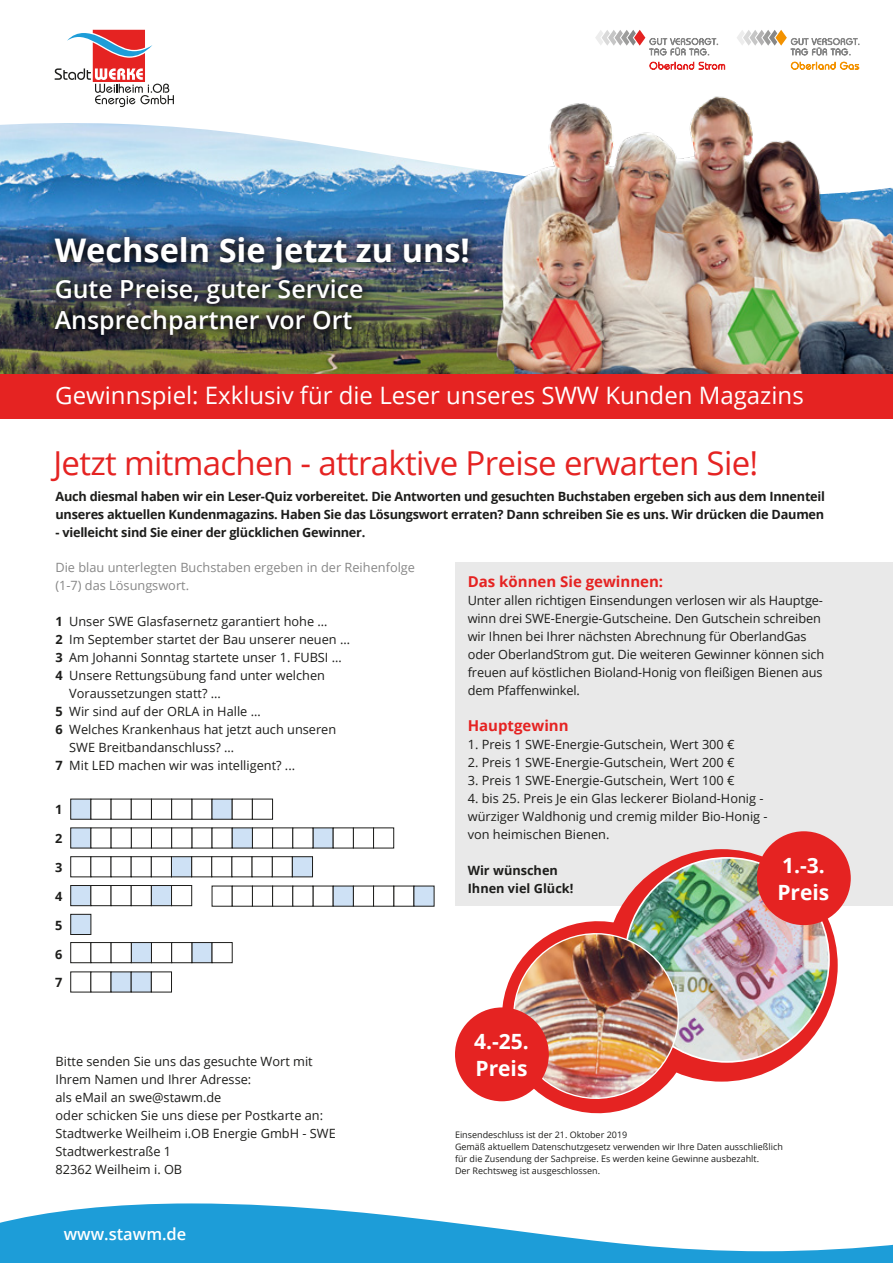
<style>
.page{position:relative;width:893px;height:1263px;background:#fff}
.page>*{position:absolute;margin:0;border:0;box-sizing:border-box;transform-origin:0 0}
.t1{font:33px "Open Sans";letter-spacing:-.02em;color:#e52322}
.t2{font:700 32.55px "Open Sans";color:#fff}
.t3{font:600 24.9px/31.2px "Open Sans";color:#fff}
.t4{font:24px "Open Sans";color:#fff}
.t5{font:700 21px/27px "Open Sans";color:#fff}
.t6{font:600 16.5px "Open Sans";color:#fff}
.t7{font:700 15px "Open Sans";color:#e52322}
.t8{font:12.75px/18px "Open Sans";color:#1d1d1b}
.t9{font:700 12.75px/18px "Open Sans";letter-spacing:-.02em;color:#1d1d1b}
.t10{font:12.75px/18px "Open Sans";color:#878787}
.t11{font:700 12.75px/18px "Open Sans";color:#1d1d1b}
.t12{font:9px/12px "Open Sans";color:#1d1d1b}
.s1{font-weight:700}
</style>
<div class="page">
<div style="left:455px;top:563px;width:438px;height:343px;background:#e9e9e9"></div>
<svg style="left:0;top:1203px;width:893px;height:60px;fill:#1d9dd8"></svg>
<div style="left:605px;top:849px;width:233px;height:232px;background:#e52322;border-radius:50%"></div>
<img style="left:625px;top:858px;width:204px;height:204px;border-radius:102px">
<div style="left:757px;top:831px;width:94px;height:94px;background:#e52322;border-radius:50%"></div>
<img style="left:501px;top:920px;width:189px;height:191px">
<div style="left:455px;top:1007px;width:94px;height:94px;background:#e52322;border-radius:50%"></div>
<img style="left:0;top:197px;width:470px;height:177px">
<svg style="left:0;top:78px;width:470px;height:119px"></svg>
<img style="left:470px;top:96px;width:423px;height:278px">
<img style="left:43px;top:225px;width:437px;height:121px">
<svg style="left:55px;top:30px;width:119px;height:77px"></svg>
<svg style="left:737px;top:30px;width:122px;height:40px"></svg>
<svg style="left:595px;top:30px;width:130px;height:40px"></svg>
<div style="left:0;top:374px;width:893px;height:44px;background:#e52322"></div>
<svg style="left:70px;top:885px;width:122px;height:21px"></svg>
<svg style="left:70px;top:914px;width:21px;height:21px"></svg>
<svg style="left:70px;top:856px;width:243px;height:21px"></svg>
<svg style="left:70px;top:799px;width:203px;height:20px"></svg>
<svg style="left:70px;top:972px;width:102px;height:20px"></svg>
<svg style="left:70px;top:942px;width:162px;height:21px"></svg>
<svg style="left:70px;top:828px;width:324px;height:20px"></svg>
<svg style="left:212px;top:886px;width:222px;height:20px"></svg>
<h2 class="t2" style="left:55px;top:227px;width:417px">Wechseln Sie jetzt zu uns!</h2>
<h3 class="t3" style="left:55px;top:273px;width:310px">Gute Preise, guter Service<br>Ansprechpartner vor Ort</h3>
<h3 class="t4" style="left:55px;top:379px;width:750px">Gewinnspiel: Exklusiv für die Leser unseres SWW Kunden Magazins</h3>
<h1 class="t1" style="left:53px;top:440px;width:706px">Jetzt mitmachen - attraktive Preise erwarten Sie!</h1>
<p class="t9" style="left:56px;top:487px;width:771px">Auch diesmal haben wir ein Leser-Quiz vorbereitet. Die Antworten und gesuchten Buchstaben ergeben sich aus dem Innenteil unseres aktuellen Kundenmagazins. Haben Sie das Lösungswort erraten? Dann schreiben Sie es uns. Wir drücken die Daumen</p>
<p class="t9" style="left:56px;top:523px;width:311px">- vielleicht sind Sie einer der glücklichen Gewinner.</p>
<p class="t10" style="left:55px;top:558px;width:361px">Die blau unterlegten Buchstaben ergeben in der Reihenfolge (1-7) das Lösungswort.</p>
<p class="t8" style="left:55px;top:612px;width:274px"><span class="s1">1</span> Unser SWE Glasfasernetz garantiert hohe …</p>
<p class="t8" style="left:55px;top:630px;width:296px"><span class="s1">2</span> Im September startet der Bau unserer neuen …</p>
<p class="t8" style="left:55px;top:648px;width:288px"><span class="s1">3</span> Am Johanni Sonntag startete unser 1. FUBSI …</p>
<p class="t8" style="left:55px;top:666px;width:271px"><span class="s1">4</span> Unsere Rettungsübung fand unter welchen</p>
<p class="t8" style="left:69px;top:684px;width:153px">Voraussetzungen statt? ...</p>
<p class="t8" style="left:55px;top:702px;width:207px"><span class="s1">5</span> Wir sind auf der ORLA in Halle …</p>
<p class="t8" style="left:55px;top:720px;width:282px"><span class="s1">6</span> Welches Krankenhaus hat jetzt auch unseren</p>
<p class="t8" style="left:69px;top:738px;width:166px">SWE Breitbandanschluss? …</p>
<p class="t8" style="left:55px;top:756px;width:241px"><span class="s1">7</span> Mit LED machen wir was intelligent? ...</p>
<p class="t9" style="left:55px;top:800px;width:9px">1</p>
<p class="t9" style="left:55px;top:829px;width:9px">2</p>
<p class="t9" style="left:55px;top:858px;width:9px">3</p>
<p class="t9" style="left:55px;top:887px;width:9px">4</p>
<p class="t9" style="left:55px;top:916px;width:9px">5</p>
<p class="t9" style="left:55px;top:944px;width:9px">6</p>
<p class="t9" style="left:55px;top:973px;width:9px">7</p>
<p class="t8" style="left:56px;top:1052px;width:282px">Bitte senden Sie uns das gesuchte Wort mit<br>Ihrem Namen und Ihrer Adresse:<br>als eMail an swe@stawm.de<br>oder schicken Sie uns diese per Postkarte an:<br>Stadtwerke Weilheim i.OB Energie GmbH - SWE<br>Stadtwerkestraße 1<br>82362 Weilheim i. OB</p>
<p class="t6" style="left:64px;top:1223px;width:124px">www.stawm.de</p>
<p class="t7" style="left:468px;top:571px;width:197px">Das können Sie gewinnen:</p>
<p class="t8" style="left:468px;top:591px;width:358px">Unter allen richtigen Einsendungen verlosen wir als Hauptge&shy;winn drei SWE-Energie-Gutscheine. Den Gutschein schreiben wir Ihnen bei Ihrer nächsten Abrechnung für OberlandGas oder OberlandStrom gut. Die weiteren Gewinner können sich freuen auf köstlichen Bioland-Honig von fleißigen Bienen aus dem Pfaffenwinkel.</p>
<p class="t7" style="left:468px;top:715px;width:102px">Hauptgewinn</p>
<p class="t8" style="left:468px;top:735px;width:268px">1. Preis 1 SWE-Energie-Gutschein, Wert 300 €</p>
<p class="t8" style="left:468px;top:753px;width:268px">2. Preis 1 SWE-Energie-Gutschein, Wert 200 €</p>
<p class="t8" style="left:468px;top:771px;width:268px">3. Preis 1 SWE-Energie-Gutschein, Wert 100 €</p>
<p class="t8" style="left:468px;top:789px;width:301px">4. bis 25. Preis Je ein Glas leckerer Bioland-Honig - würziger Waldhonig und cremig milder Bio-Honig - von heimischen Bienen.</p>
<p class="t11" style="left:468px;top:861px;width:107px">Wir wünschen<br>Ihnen viel Glück!</p>
<h3 class="t5" style="left:777px;top:851px;width:53px">1.-3.<br>Preis</h3>
<h3 class="t5" style="left:474px;top:1027px;width:56px">4.-25.<br>Preis</h3>
<p class="t12" style="left:455px;top:1128px;width:329px">Einsendeschluss ist der 21. Oktober 2019<br>Gemäß aktuellem Datenschutzgesetz verwenden wir Ihre Daten ausschließlich für die Zusendung der Sachpreise. Es werden keine Gewinne ausbezahlt.<br>Der Rechtsweg ist ausgeschlossen.</p>
</div>
